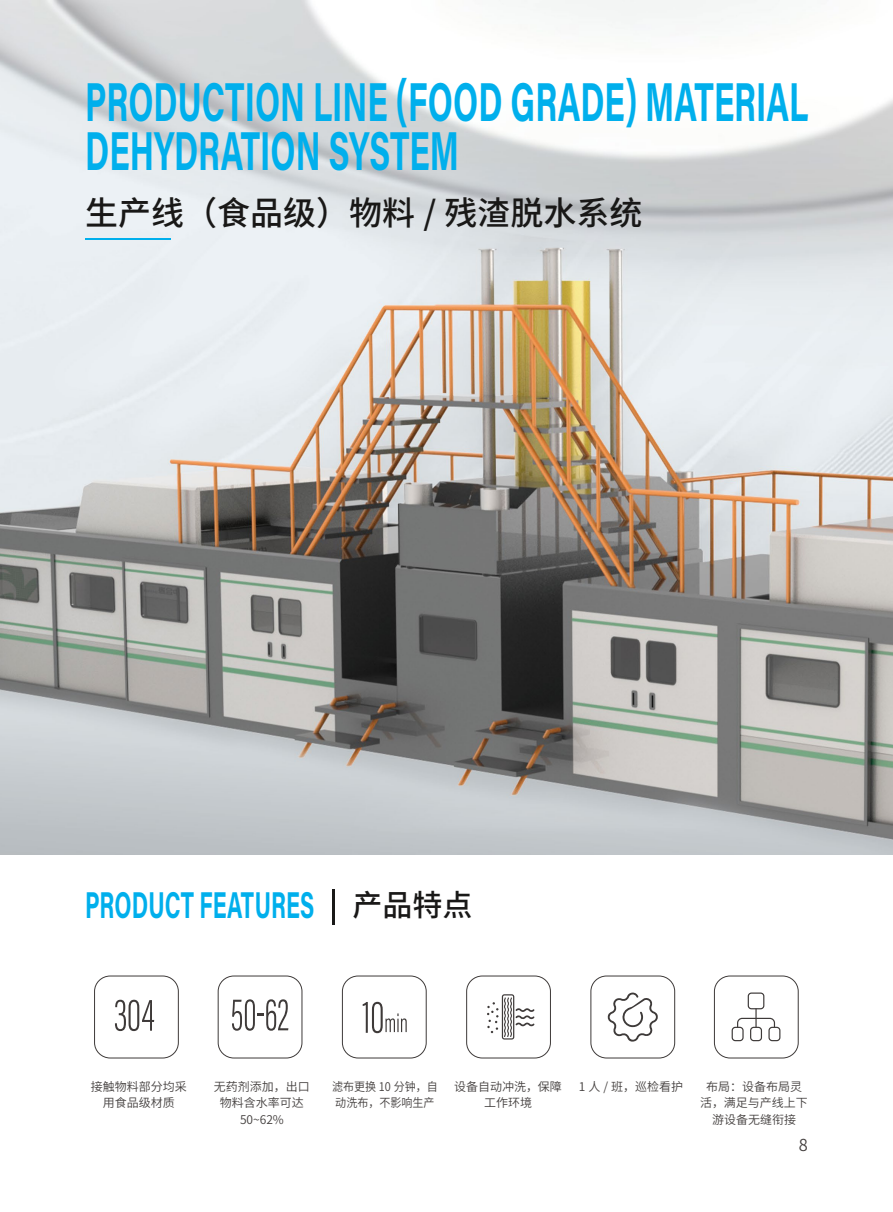
<style>
.page{position:relative;width:893px;height:1212px;background:#fff}
.page>*{position:absolute;margin:0;border:0;box-sizing:border-box;transform-origin:0 0}
.t1{font:54.75px/49.5px "Acumin Variable Concept";letter-spacing:.035em;color:#00afec;scale:.6 1}
.t2{font:37.35px "Acumin Variable Concept";letter-spacing:.04em;color:#00afec;scale:.6 1}
.t3{font:500 33px "Source Han Sans CN";color:#191817}
.t4{font:500 30px "Source Han Sans CN";color:#191817}
.t5{font:16.5px "Source Han Sans CN";color:#44403f}
.t6{font:12px/16.5px "Source Han Sans CN";color:#44403f;text-align:center}
.t7{font:12px/16.5px "Source Han Sans CN";color:#44403f;scale:.92 1}
</style>
<div class="page">
<img style="left:0;top:0;width:893px;height:855px">
<div style="left:94px;top:975px;width:85px;height:83px;border:1px solid #3e3a39;border-radius:16px"></div>
<svg style="left:115px;top:1000px;width:39px;height:31px"></svg>
<div style="left:218px;top:975px;width:84px;height:83px;border:1px solid #3e3a39;border-radius:16px"></div>
<svg style="left:232px;top:999px;width:56px;height:32px"></svg>
<div style="left:342px;top:975px;width:85px;height:83px;border:1px solid #3e3a39;border-radius:16px"></div>
<svg style="left:363px;top:1002px;width:44px;height:31px"></svg>
<div style="left:466px;top:975px;width:85px;height:83px;border:1px solid #3e3a39;border-radius:16px"></div>
<svg style="left:487px;top:994px;width:48px;height:45px"></svg>
<div style="left:590px;top:975px;width:85px;height:83px;border:1px solid #3e3a39;border-radius:16px"></div>
<svg style="left:607px;top:992px;width:51px;height:49px"></svg>
<div style="left:714px;top:975px;width:85px;height:83px;border:1px solid #3e3a39;border-radius:16px"></div>
<div style="left:748px;top:992px;width:16px;height:17px;border:1px solid #3e3a39;border-radius:3px"></div>
<svg style="left:736px;top:1008px;width:40px;height:19px"></svg>
<div style="left:732px;top:1027px;width:12px;height:14px;border:1px solid #3e3a39;border-radius:3px"></div>
<div style="left:750px;top:1027px;width:12px;height:14px;border:1px solid #3e3a39;border-radius:3px"></div>
<div style="left:768px;top:1027px;width:12px;height:14px;border:1px solid #3e3a39;border-radius:3px"></div>
<hr style="left:332px;top:889px;width:2px;height:36px;background:#191817">
<hr style="left:85px;top:238px;width:85px;height:1px;background:#00afec">
<h1 class="t1" style="left:85px;top:75px;width:1205px">PRODUCTION LINE (FOOD GRADE) MATERIAL<br>DEHYDRATION SYSTEM</h1>
<h3 class="t3" style="left:85px;top:196px;width:559px">生产线（食品级）物料 / 残渣脱水系统</h3>
<h2 class="t2" style="left:85px;top:879px;width:382px">PRODUCT FEATURES</h2>
<h3 class="t4" style="left:352px;top:889px;width:121px">产品特点</h3>
<p class="t6" style="left:91px;top:1078px;width:97px">接触物料部分均采用食品级材质</p>
<p class="t6" style="left:214px;top:1078px;width:97px">无药剂添加，出口物料含水率可达<br>50~62%</p>
<p class="t7" style="left:332px;top:1078px;width:117px">滤布更换 10 分钟，自动洗布，不影响生产</p>
<p class="t6" style="left:454px;top:1078px;width:109px">设备自动冲洗，保障工作环境</p>
<p class="t6" style="left:579px;top:1078px;width:106px">1 人 / 班，巡检看护</p>
<p class="t6" style="left:700px;top:1078px;width:109px">布局：设备布局灵活，满足与产线上下游设备无缝衔接</p>
<h3 class="t5" style="left:799px;top:1136px;width:11px">8</h3>
</div>
